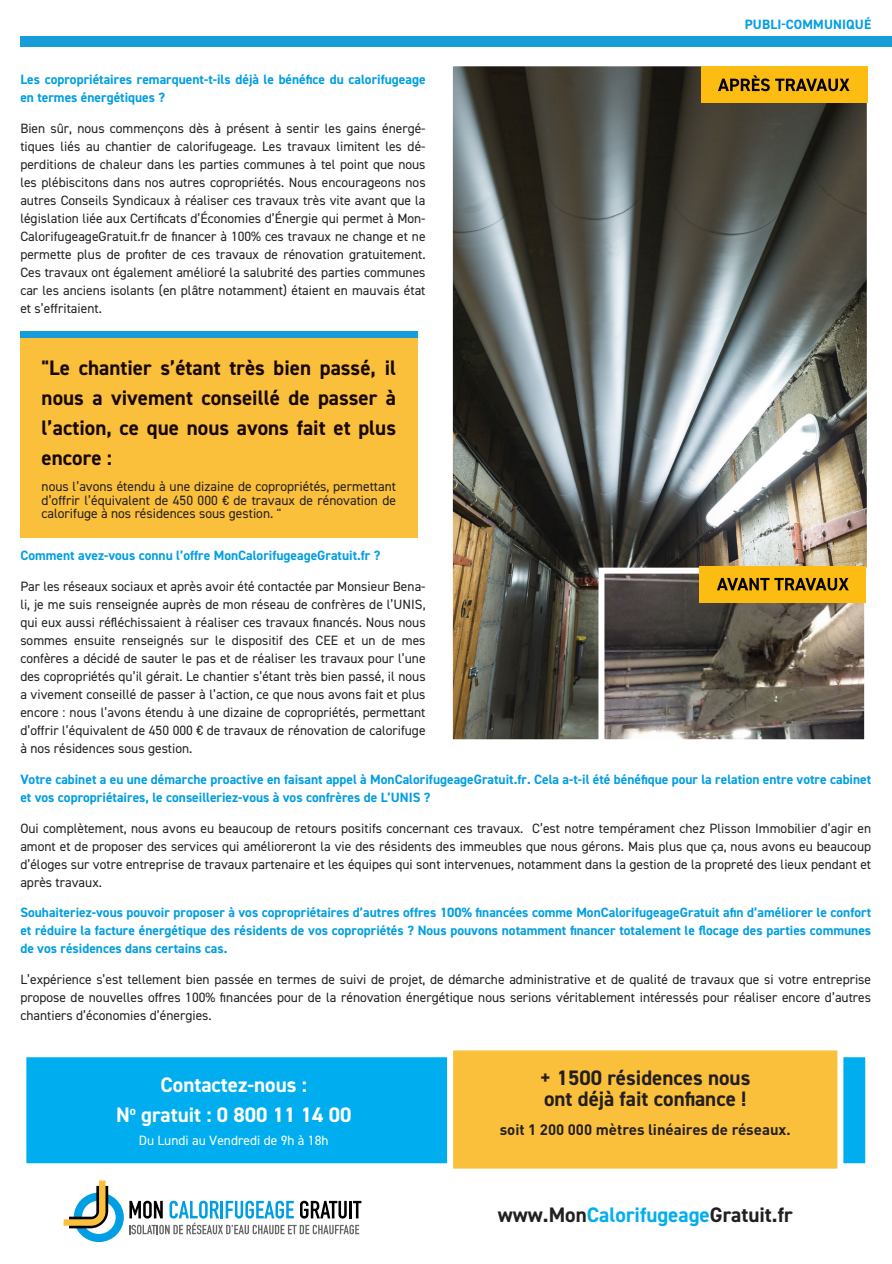
<style>
.page{position:relative;width:892px;height:1264px;background:#fff}
.page>*{position:absolute;margin:0;border:0;box-sizing:border-box;transform-origin:0 0}
.TEXTE-PARAGRAPHE{font:700 21px/30px "DIN2014";color:#180800;text-align:justify}
.TEXTE-PARAGRAPHE-2{font:700 21px/21px "DIN2014";color:#231f20}
.TEXTE-PARAGRAPHE-3{font:700 21px/30px "DIN2014";color:#fff;text-align:center}
.TITRE_PARAGRAPHE{font:700 15px "DIN";color:#231f20}
.TEXTE-PARAGRAPHE-4{font:13.5px/18px "DIN2014";color:#231f20;text-align:justify}
.TEXTE-PARAGRAPHE-5{font:700 13.5px/18px "DIN2014";color:#009ee3}
.TEXTE-PARAGRAPHE-6{font:13.5px "DIN2014";color:#fff}
.s1{color:#00aeef}
</style>
<div class="page">
<div style="left:20px;top:1051px;width:851px;height:118px;background:#00aeef;border:6px solid #fff"></div>
<svg style="left:64px;top:1180px;width:297px;height:61px"></svg>
<div style="left:450px;top:1047px;width:390px;height:124px;background:#fabf3b"></div>
<div style="left:447px;top:1044px;width:396px;height:130px;border:6px solid #fff"></div>
<img style="left:454px;top:67px;width:411px;height:671px">
<div style="left:447px;top:60px;width:425px;height:685px;border:6px solid #fff"></div>
<div style="left:701px;top:67px;width:166px;height:36px;background:#fdbc12"></div>
<svg style="left:718px;top:75px;width:51px;height:16px"></svg>
<svg style="left:775px;top:79px;width:74px;height:12px"></svg>
<img style="left:605px;top:574px;width:258px;height:164px">
<div style="left:598px;top:567px;width:272px;height:178px;border:6px solid #fff"></div>
<div style="left:699px;top:566px;width:167px;height:36px;background:#fdbc12"></div>
<svg style="left:717px;top:578px;width:131px;height:12px"></svg>
<div style="left:20px;top:37px;width:871px;height:10px;background:#179dd9"></div>
<div style="left:20px;top:338px;width:397px;height:200px;background:#fabf3b"></div>
<div style="left:20px;top:331px;width:397px;height:7px;background:#179dd9"></div>
<p class="TEXTE-PARAGRAPHE-5" style="left:20px;top:70px;width:407px">Les copropriétaires remarquent-t-ils déjà le bénéfice du calorifugeage en termes énergétiques ?</p>
<p class="TEXTE-PARAGRAPHE-4" style="left:20px;top:119px;width:407px">Bien sûr, nous commençons dès à présent à sentir les gains énergé&shy;tiques liés au chantier de calorifugeage. Les travaux limitent les dé&shy;perditions de chaleur dans les parties communes à tel point que nous les plébiscitons dans nos autres copropriétés. Nous encourageons nos autres Conseils Syndicaux à réaliser ces travaux très vite avant que la législation liée aux Certificats d’Économies d’Énergie qui permet à Mon-CalorifugeageGratuit.fr de financer à 100% ces travaux ne change et ne permette plus de profiter de ces travaux de rénovation gratuitement.<br>Ces travaux ont également amélioré la salubrité des parties communes car les anciens isolants (en plâtre notamment) étaient en mauvais état et s’effritaient.</p>
<p class="TEXTE-PARAGRAPHE" style="left:42px;top:352px;width:356px">"Le chantier s’étant très bien passé, il nous a vivement conseillé de passer à l’action, ce que nous avons fait et plus encore :</p>
<p class="TEXTE-PARAGRAPHE-4" style="left:42px;top:479px;width:356px;line-height:13.5px">nous l’avons étendu à une dizaine de copropriétés, permettant d’offrir l’équivalent de 450 000 € de travaux de rénovation de calorifuge à nos résidences sous gestion. "</p>
<p class="TEXTE-PARAGRAPHE-5" style="left:744px;top:15px;width:128px">PUBLI-COMMUNIQUÉ</p>
<p class="TEXTE-PARAGRAPHE-5" style="left:20px;top:546px;width:361px">Comment avez-vous connu l’offre MonCalorifugeageGratuit.fr ?</p>
<p class="TEXTE-PARAGRAPHE-4" style="left:20px;top:577px;width:407px">Par les réseaux sociaux et après avoir été contactée par Monsieur Bena&shy;li, je me suis renseignée auprès de mon réseau de confrères de l’UNIS, qui eux aussi réfléchissaient à réaliser ces travaux financés. Nous nous sommes ensuite renseignés sur le dispositif des CEE et un de mes confères a décidé de sauter le pas et de réaliser les travaux pour l’une des copropriétés qu’il gérait. Le chantier s’étant très bien passé, il nous a vivement conseillé de passer à l’action, ce que nous avons fait et plus encore : nous l’avons étendu à une dizaine de copropriétés, permettant d’offrir l’équivalent de 450 000 € de travaux de rénovation de calorifuge à nos résidences sous gestion.</p>
<p class="TEXTE-PARAGRAPHE-5" style="left:20px;top:769px;width:852px">Votre cabinet a eu une démarche proactive en faisant appel à MonCalorifugeageGratuit.fr. Cela a-t-il été bénéfique pour la relation entre votre cabinet et vos copropriétaires, le conseilleriez-vous à vos confrères de L’UNIS ?</p>
<p class="TEXTE-PARAGRAPHE-4" style="left:20px;top:818px;width:852px">Oui complètement, nous avons eu beaucoup de retours positifs concernant ces travaux. C’est notre tempérament chez Plisson Immobilier d’agir en amont et de proposer des services qui amélioreront la vie des résidents des immeubles que nous gérons. Mais plus que ça, nous avons eu beaucoup d’éloges sur votre entreprise de travaux partenaire et les équipes qui sont intervenues, notamment dans la gestion de la propreté des lieux pendant et après travaux.</p>
<p class="TEXTE-PARAGRAPHE-5" style="left:20px;top:903px;width:852px;text-align:justify">Souhaiteriez-vous pouvoir proposer à vos copropriétaires d’autres offres 100% financées comme MonCalorifugeageGratuit afin d’améliorer le confort et réduire la facture énergétique des résidents de vos copropriétés ? Nous pouvons notamment financer totalement le flocage des parties communes de vos résidences dans certains cas.</p>
<p class="TEXTE-PARAGRAPHE-4" style="left:20px;top:970px;width:852px">L’expérience s’est tellement bien passée en termes de suivi de projet, de démarche administrative et de qualité de travaux que si votre entreprise propose de nouvelles offres 100% financées pour de la rénovation énergétique nous serions véritablement intéressés pour réaliser encore d’autres chantiers d’économies d’énergies.</p>
<p class="TEXTE-PARAGRAPHE-3" style="left:116px;top:1069px;width:237px">Contactez-nous :<br>N<sup>o</sup> gratuit : 0 800 11 14 00</p>
<p class="TEXTE-PARAGRAPHE-6" style="left:139px;top:1131px;width:191px">Du Lundi au Vendredi de 9h à 18h</p>
<p class="TEXTE-PARAGRAPHE-2" style="left:540px;top:1066px;width:212px">+ 1500 résidences nous ont déjà fait confiance !</p>
<p class="TITRE_PARAGRAPHE" style="left:499px;top:1119px;width:292px">soit 1 200 000 mètres linéaires de réseaux.</p>
<p class="TEXTE-PARAGRAPHE-2" style="left:498px;top:1203px;width:296px">www.Mon<span class="s1">Calorifugeage</span>Gratuit.fr</p>
</div>
